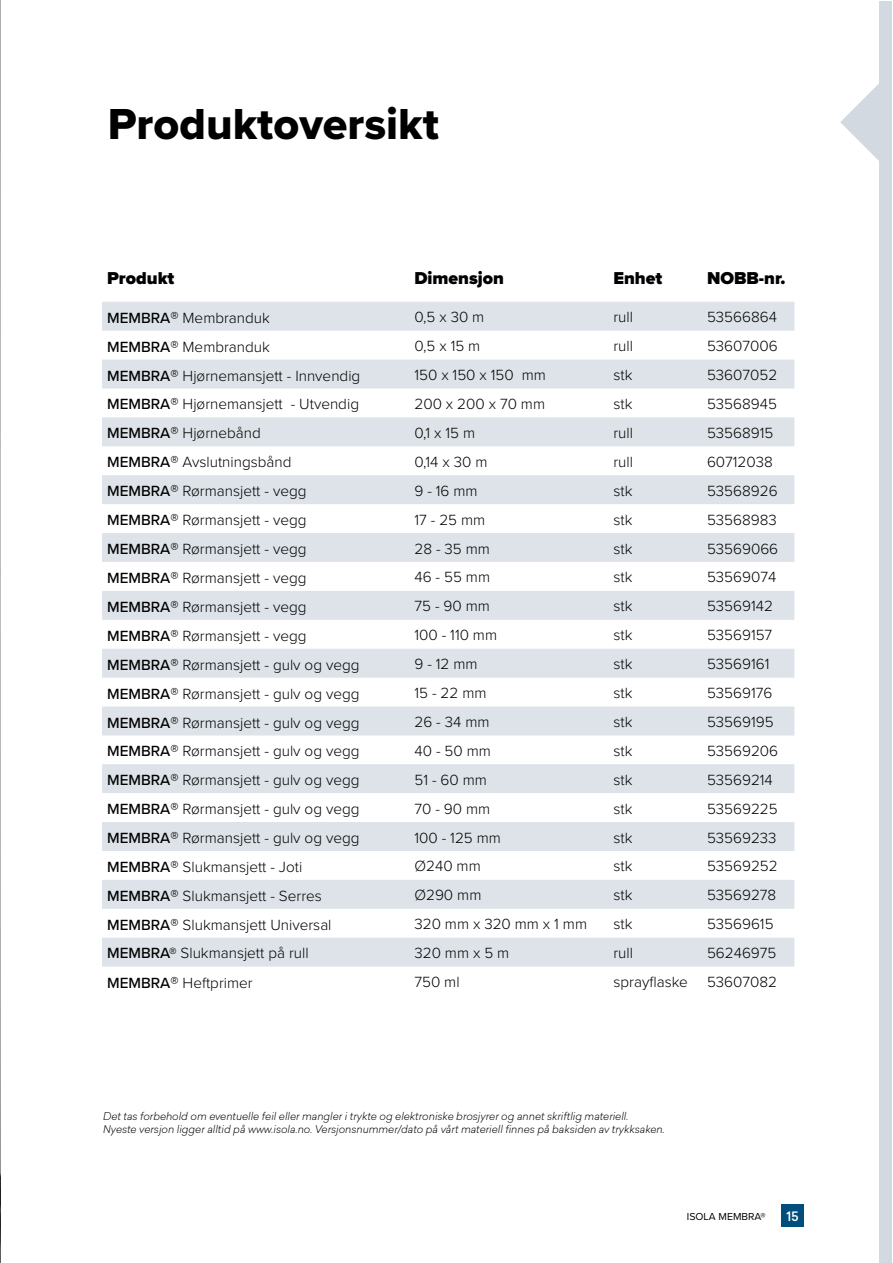
<style>
.page{position:relative;width:893px;height:1263px;background:#fff}
.page>*{position:absolute;margin:0;border:0;box-sizing:border-box;transform-origin:0 0}
.t1{font:45px "Proxima Nova Extrabld";color:#000}
.t2{font:900 17.85px "Proxima Nova";color:#000}
.t3{font:300 15.3px "Proxima Nova";color:#000}
.t4{font:500 12.75px "Sailec";color:#fff}
.t5{font:italic 300 10.5px/12.6px "Sailec";color:#000}
.t6{font:10.5px "Proxima Nova";color:#000}
.s1{font-weight:500}
.s2{font-weight:500;font-size:16.5px}
</style>
<div class="page">
<div style="left:781px;top:1204px;width:23px;height:23px;background:#004d7e"></div>
<svg style="left:102px;top:302px;width:692px;height:664px;fill:#dde3e9"></svg>
<img style="left:0;top:0;width:1px;height:1263px">
<svg style="left:840px;top:84px;width:39px;height:77px"></svg>
<div style="left:879px;top:2px;width:13px;height:1261px;background:#d3d9e1"></div>
<h1 class="t1" style="left:108px;top:91px;width:333px">Produktoversikt</h1>
<p class="t2" style="left:107px;top:265px;width:69px">Produkt</p>
<p class="t2" style="left:414px;top:265px;width:91px">Dimensjon</p>
<p class="t2" style="left:613px;top:265px;width:50px">Enhet</p>
<p class="t2" style="left:707px;top:265px;width:80px">NOBB-nr.</p>
<p class="t3" style="left:107px;top:306px;width:164px"><span class="s1">MEMBRA</span><span class="s2">®</span> Membranduk</p>
<p class="t3" style="left:414px;top:306px;width:71px">0,5 x 30 m</p>
<p class="t3" style="left:613px;top:306px;width:21px">rull</p>
<p class="t3" style="left:707px;top:306px;width:71px">53566864</p>
<p class="t3" style="left:107px;top:335px;width:164px"><span class="s1">MEMBRA</span><span class="s2">®</span> Membranduk</p>
<p class="t3" style="left:414px;top:335px;width:67px">0,5 x 15 m</p>
<p class="t3" style="left:613px;top:335px;width:21px">rull</p>
<p class="t3" style="left:707px;top:335px;width:72px">53607006</p>
<p class="t3" style="left:107px;top:364px;width:255px"><span class="s1">MEMBRA</span><span class="s2">®</span> Hjørnemansjett - Innvendig</p>
<p class="t3" style="left:414px;top:364px;width:133px">150 x 150 x 150 mm</p>
<p class="t3" style="left:613px;top:364px;width:20px">stk</p>
<p class="t3" style="left:707px;top:364px;width:72px">53607052</p>
<p class="t3" style="left:107px;top:393px;width:253px"><span class="s1">MEMBRA</span><span class="s2">®</span> Hjørnemansjett - Utvendig</p>
<p class="t3" style="left:414px;top:392px;width:132px">200 x 200 x 70 mm</p>
<p class="t3" style="left:613px;top:392px;width:20px">stk</p>
<p class="t3" style="left:707px;top:392px;width:71px">53568945</p>
<p class="t3" style="left:107px;top:422px;width:155px"><span class="s1">MEMBRA</span><span class="s2">®</span> Hjørnebånd</p>
<p class="t3" style="left:414px;top:421px;width:62px">0,1 x 15 m</p>
<p class="t3" style="left:613px;top:421px;width:21px">rull</p>
<p class="t3" style="left:707px;top:421px;width:68px">53568915</p>
<p class="t3" style="left:107px;top:451px;width:186px"><span class="s1">MEMBRA</span><span class="s2">®</span> Avslutningsbånd</p>
<p class="t3" style="left:414px;top:450px;width:74px">0,14 x 30 m</p>
<p class="t3" style="left:613px;top:450px;width:21px">rull</p>
<p class="t3" style="left:707px;top:450px;width:67px">60712038</p>
<p class="t3" style="left:107px;top:480px;width:201px"><span class="s1">MEMBRA</span><span class="s2">®</span> Rørmansjett - vegg</p>
<p class="t3" style="left:414px;top:479px;width:65px">9 - 16 mm</p>
<p class="t3" style="left:613px;top:479px;width:20px">stk</p>
<p class="t3" style="left:707px;top:479px;width:72px">53568926</p>
<p class="t3" style="left:107px;top:509px;width:201px"><span class="s1">MEMBRA</span><span class="s2">®</span> Rørmansjett - vegg</p>
<p class="t3" style="left:414px;top:508px;width:72px">17 - 25 mm</p>
<p class="t3" style="left:613px;top:508px;width:20px">stk</p>
<p class="t3" style="left:707px;top:508px;width:71px">53568983</p>
<p class="t3" style="left:107px;top:537px;width:201px"><span class="s1">MEMBRA</span><span class="s2">®</span> Rørmansjett - vegg</p>
<p class="t3" style="left:414px;top:537px;width:77px">28 - 35 mm</p>
<p class="t3" style="left:613px;top:537px;width:20px">stk</p>
<p class="t3" style="left:707px;top:537px;width:73px">53569066</p>
<p class="t3" style="left:107px;top:566px;width:201px"><span class="s1">MEMBRA</span><span class="s2">®</span> Rørmansjett - vegg</p>
<p class="t3" style="left:414px;top:566px;width:77px">46 - 55 mm</p>
<p class="t3" style="left:613px;top:566px;width:20px">stk</p>
<p class="t3" style="left:707px;top:566px;width:71px">53569074</p>
<p class="t3" style="left:107px;top:595px;width:201px"><span class="s1">MEMBRA</span><span class="s2">®</span> Rørmansjett - vegg</p>
<p class="t3" style="left:414px;top:595px;width:77px">75 - 90 mm</p>
<p class="t3" style="left:613px;top:595px;width:20px">stk</p>
<p class="t3" style="left:707px;top:595px;width:67px">53569142</p>
<p class="t3" style="left:107px;top:624px;width:201px"><span class="s1">MEMBRA</span><span class="s2">®</span> Rørmansjett - vegg</p>
<p class="t3" style="left:414px;top:624px;width:84px">100 - 110 mm</p>
<p class="t3" style="left:613px;top:624px;width:20px">stk</p>
<p class="t3" style="left:707px;top:624px;width:67px">53569157</p>
<p class="t3" style="left:107px;top:653px;width:254px"><span class="s1">MEMBRA</span><span class="s2">®</span> Rørmansjett - gulv og vegg</p>
<p class="t3" style="left:414px;top:653px;width:65px">9 - 12 mm</p>
<p class="t3" style="left:613px;top:653px;width:20px">stk</p>
<p class="t3" style="left:707px;top:653px;width:64px">53569161</p>
<p class="t3" style="left:107px;top:682px;width:254px"><span class="s1">MEMBRA</span><span class="s2">®</span> Rørmansjett - gulv og vegg</p>
<p class="t3" style="left:414px;top:682px;width:74px">15 - 22 mm</p>
<p class="t3" style="left:613px;top:682px;width:20px">stk</p>
<p class="t3" style="left:707px;top:682px;width:67px">53569176</p>
<p class="t3" style="left:107px;top:711px;width:254px"><span class="s1">MEMBRA</span><span class="s2">®</span> Rørmansjett - gulv og vegg</p>
<p class="t3" style="left:414px;top:710px;width:77px">26 - 34 mm</p>
<p class="t3" style="left:613px;top:710px;width:20px">stk</p>
<p class="t3" style="left:707px;top:710px;width:68px">53569195</p>
<p class="t3" style="left:107px;top:740px;width:254px"><span class="s1">MEMBRA</span><span class="s2">®</span> Rørmansjett - gulv og vegg</p>
<p class="t3" style="left:414px;top:739px;width:78px">40 - 50 mm</p>
<p class="t3" style="left:613px;top:739px;width:20px">stk</p>
<p class="t3" style="left:707px;top:739px;width:73px">53569206</p>
<p class="t3" style="left:107px;top:769px;width:254px"><span class="s1">MEMBRA</span><span class="s2">®</span> Rørmansjett - gulv og vegg</p>
<p class="t3" style="left:414px;top:768px;width:74px">51 - 60 mm</p>
<p class="t3" style="left:613px;top:768px;width:20px">stk</p>
<p class="t3" style="left:707px;top:768px;width:67px">53569214</p>
<p class="t3" style="left:107px;top:797px;width:254px"><span class="s1">MEMBRA</span><span class="s2">®</span> Rørmansjett - gulv og vegg</p>
<p class="t3" style="left:414px;top:797px;width:77px">70 - 90 mm</p>
<p class="t3" style="left:613px;top:797px;width:20px">stk</p>
<p class="t3" style="left:707px;top:797px;width:72px">53569225</p>
<p class="t3" style="left:107px;top:826px;width:254px"><span class="s1">MEMBRA</span><span class="s2">®</span> Rørmansjett - gulv og vegg</p>
<p class="t3" style="left:414px;top:826px;width:88px">100 - 125 mm</p>
<p class="t3" style="left:613px;top:826px;width:20px">stk</p>
<p class="t3" style="left:707px;top:826px;width:71px">53569233</p>
<p class="t3" style="left:107px;top:855px;width:197px"><span class="s1">MEMBRA</span><span class="s2">®</span> Slukmansjett - Joti</p>
<p class="t3" style="left:414px;top:855px;width:68px">Ø240 mm</p>
<p class="t3" style="left:613px;top:855px;width:20px">stk</p>
<p class="t3" style="left:707px;top:855px;width:72px">53569252</p>
<p class="t3" style="left:107px;top:884px;width:216px"><span class="s1">MEMBRA</span><span class="s2">®</span> Slukmansjett - Serres</p>
<p class="t3" style="left:414px;top:884px;width:68px">Ø290 mm</p>
<p class="t3" style="left:613px;top:884px;width:20px">stk</p>
<p class="t3" style="left:707px;top:884px;width:71px">53569278</p>
<p class="t3" style="left:107px;top:913px;width:226px"><span class="s1">MEMBRA</span><span class="s2">®</span> Slukmansjett Universal</p>
<p class="t3" style="left:414px;top:913px;width:174px">320 mm x 320 mm x 1 mm</p>
<p class="t3" style="left:613px;top:913px;width:20px">stk</p>
<p class="t3" style="left:707px;top:913px;width:68px">53569615</p>
<p class="t3" style="left:107px;top:942px;width:203px"><span class="s1">MEMBRA®</span> Slukmansjett på rull</p>
<p class="t3" style="left:414px;top:942px;width:96px">320 mm x 5 m</p>
<p class="t3" style="left:613px;top:942px;width:21px">rull</p>
<p class="t3" style="left:707px;top:942px;width:71px">56246975</p>
<p class="t3" style="left:107px;top:971px;width:147px"><span class="s1">MEMBRA</span><span class="s2">®</span> Heftprimer</p>
<p class="t3" style="left:414px;top:970px;width:47px">750 ml</p>
<p class="t3" style="left:613px;top:970px;width:76px">sprayflaske</p>
<p class="t3" style="left:707px;top:970px;width:72px">53607082</p>
<p class="t5" style="left:103px;top:1109px;width:563px">Det tas forbehold om eventuelle feil eller mangler i trykte og elektroniske brosjyrer og annet skriftlig materiell.<br>Nyeste versjon ligger alltid på www.isola.no. Versjonsnummer/dato på vårt materiell finnes på baksiden av trykksaken.</p>
<p class="t6" style="left:687px;top:1208px;width:80px">ISOLA MEMBRA®</p>
<p class="t4" style="left:787px;top:1207px;width:14px">15</p>
</div>
